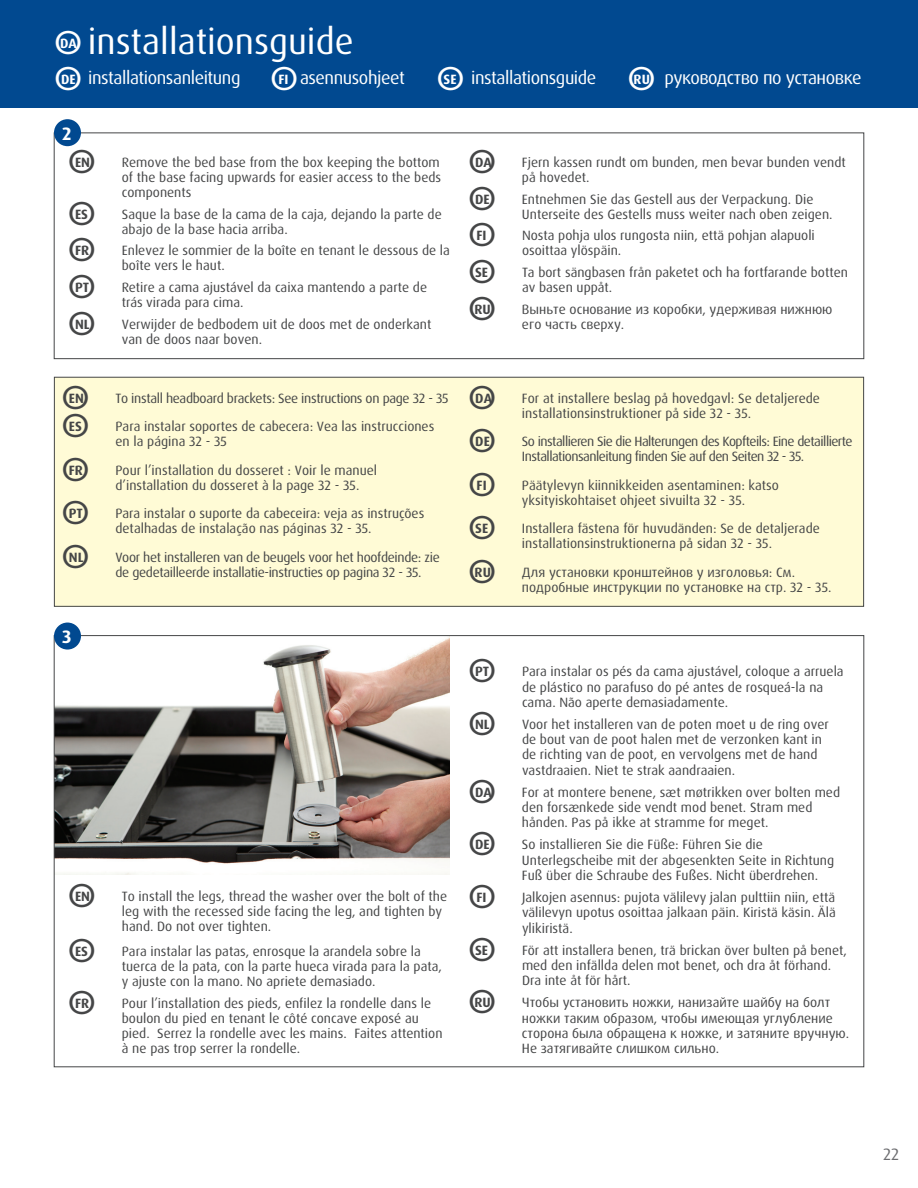
<style>
.page{position:relative;width:918px;height:1188px;background:#fff}
.page>*{position:absolute;margin:0;border:0;box-sizing:border-box;transform-origin:0 0}
.t1{font:36px "Dax Pro";color:#fff}
.t2{font:32.7px "Centrale Sans";color:#454647;scale:1.04 1}
.t3{font:32.7px "Centrale Sans";color:#fff;scale:1.04 1}
.t4{font:18px "Dax Pro";letter-spacing:-.025em;color:#fff}
.t5{font:700 18px "Dax Pro";color:#fff}
.t6{font:16.5px "Dax Pro";color:#6c6d70}
.t7{font:13.5px/15px "Dax Pro";color:#454647}
.t8{font:13.5px/15px "Dax Pro";letter-spacing:-.025em;color:#454647}
.t9{font:13.5px/15px "Dax Pro";letter-spacing:-.04em;color:#454647}
.t10{font:700 13.5px "Dax Pro";color:#454647}
.t11{font:700 13.5px "Dax Pro";color:#fff}
.s1{font-family:"Centrale Sans";font-size:32.7px}
.s2{font-weight:700;font-size:13.5px}
</style>
<div class="page">
<div style="left:0;top:0;width:918px;height:108px;background:#014990"></div>
<div style="left:54px;top:377px;width:810px;height:229px;background:#fffbd6"></div>
<div style="left:54px;top:377px;width:810px;height:230px;border:1px solid #454647"></div>
<div style="left:54px;top:133px;width:810px;height:226px;border:1px solid #454647"></div>
<div style="left:54px;top:119px;width:27px;height:27px;background:#014990;border-radius:50%"></div>
<img style="left:56px;top:637px;width:394px;height:237px">
<div style="left:54px;top:623px;width:27px;height:27px;background:#014990;border-radius:50%"></div>
<h1 class="t1" style="left:54px;top:18px;width:301px"><span class="s1">O</span> installationsguide</h1>
<h2 class="t3" style="left:54px;top:60px;width:29px">O</h2>
<p class="t11" style="left:60px;top:35px;width:18px">DA</p>
<h3 class="t4" style="left:61px;top:66px;width:239px"><span class="s2">DE</span> installationsanleitung <span class="s1">O</span></h3>
<h3 class="t4" style="left:279px;top:66px;width:188px"><span class="s2">FI</span> asennusohjeet <span class="s1">O</span></h3>
<h3 class="t4" style="left:444px;top:66px;width:214px"><span class="s2">SE</span> installationsguide <span class="s1">O</span></h3>
<h3 class="t4" style="left:634px;top:66px;width:229px"><span class="s2">RU</span> руководство по установке</h3>
<h3 class="t5" style="left:62px;top:122px;width:11px">2</h3>
<h2 class="t2" style="left:68px;top:143px;width:29px">O</h2>
<p class="t10" style="left:75px;top:153px;width:17px">EN</p>
<p class="t7" style="left:122px;top:155px;width:321px;text-align:justify">Remove the bed base from the box keeping the bottom of the base facing upwards for easier access to the beds components</p>
<h2 class="t2" style="left:68px;top:194px;width:29px">O</h2>
<p class="t10" style="left:75px;top:205px;width:15px">ES</p>
<p class="t7" style="left:122px;top:206px;width:321px">Saque la base de la cama de la caja, dejando la parte de abajo de la base hacia arriba.</p>
<h2 class="t2" style="left:68px;top:231px;width:29px">O</h2>
<p class="t10" style="left:75px;top:242px;width:16px">FR</p>
<p class="t7" style="left:122px;top:243px;width:330px">Enlevez le sommier de la boîte en tenant le dessous de la boîte vers le haut.</p>
<h2 class="t2" style="left:68px;top:268px;width:29px">O</h2>
<p class="t10" style="left:75px;top:279px;width:16px">PT</p>
<p class="t7" style="left:122px;top:280px;width:307px">Retire a cama ajustável da caixa mantendo a parte de trás virada para cima.</p>
<h2 class="t2" style="left:68px;top:305px;width:29px">O</h2>
<p class="t10" style="left:75px;top:315px;width:16px">NL</p>
<p class="t7" style="left:122px;top:317px;width:311px">Verwijder de bedbodem uit de doos met de onderkant van de doos naar boven.</p>
<h2 class="t2" style="left:62px;top:379px;width:29px">O</h2>
<p class="t10" style="left:69px;top:389px;width:17px">EN</p>
<p class="t8" style="left:115px;top:391px;width:335px">To install headboard brackets: See instructions on page 32 - 35</p>
<h2 class="t2" style="left:62px;top:407px;width:29px">O</h2>
<p class="t10" style="left:69px;top:418px;width:15px">ES</p>
<p class="t7" style="left:116px;top:419px;width:320px">Para instalar soportes de cabecera: Vea las instrucciones en la página 32 - 35</p>
<h2 class="t2" style="left:62px;top:451px;width:29px">O</h2>
<p class="t10" style="left:69px;top:461px;width:16px">FR</p>
<p class="t7" style="left:115px;top:463px;width:263px">Pour l’installation du dosseret : Voir le manuel d’installation du dosseret à la page 32 - 35.</p>
<h2 class="t2" style="left:62px;top:494px;width:29px">O</h2>
<p class="t10" style="left:69px;top:505px;width:16px">PT</p>
<p class="t7" style="left:115px;top:506px;width:310px">Para instalar o suporte da cabeceira: veja as instruções detalhadas de instalação nas páginas 32 - 35.</p>
<h2 class="t2" style="left:62px;top:538px;width:29px">O</h2>
<p class="t10" style="left:69px;top:548px;width:16px">NL</p>
<p class="t8" style="left:115px;top:550px;width:326px">Voor het installeren van de beugels voor het hoofdeinde: zie de gedetailleerde installatie-instructies op pagina 32 - 35.</p>
<h3 class="t5" style="left:62px;top:625px;width:11px">3</h3>
<h2 class="t2" style="left:68px;top:877px;width:29px">O</h2>
<p class="t10" style="left:75px;top:888px;width:17px">EN</p>
<p class="t7" style="left:122px;top:889px;width:327px">To install the legs, thread the washer over the bolt of the leg with the recessed side facing the leg, and tighten by hand. Do not over tighten.</p>
<h2 class="t2" style="left:68px;top:932px;width:29px">O</h2>
<p class="t10" style="left:75px;top:943px;width:15px">ES</p>
<p class="t7" style="left:122px;top:944px;width:322px">Para instalar las patas, enrosque la arandela sobre la tuerca de la pata, con la parte hueca virada para la pata, y ajuste con la mano. No apriete demasiado.</p>
<h2 class="t2" style="left:68px;top:984px;width:29px">O</h2>
<p class="t10" style="left:75px;top:994px;width:16px">FR</p>
<p class="t7" style="left:122px;top:996px;width:322px">Pour l’installation des pieds, enfilez la rondelle dans le boulon du pied en tenant le côté concave exposé au pied. Serrez la rondelle avec les mains. Faites attention à ne pas trop serrer la rondelle.</p>
<h2 class="t2" style="left:468px;top:143px;width:29px">O</h2>
<p class="t10" style="left:475px;top:153px;width:18px">DA</p>
<p class="t7" style="left:522px;top:155px;width:325px">Fjern kassen rundt om bunden, men bevar bunden vendt på hovedet.</p>
<h2 class="t2" style="left:468px;top:179px;width:29px">O</h2>
<p class="t10" style="left:475px;top:190px;width:16px">DE</p>
<p class="t7" style="left:522px;top:191px;width:312px">Entnehmen Sie das Gestell aus der Verpackung. Die<br>Unterseite des Gestells muss weiter nach oben zeigen.</p>
<h2 class="t2" style="left:468px;top:216px;width:29px">O</h2>
<p class="t10" style="left:477px;top:227px;width:12px">FI</p>
<p class="t7" style="left:522px;top:228px;width:294px">Nosta pohja ulos rungosta niin, että pohjan alapuoli osoittaa ylöspäin.</p>
<h2 class="t2" style="left:468px;top:253px;width:29px">O</h2>
<p class="t10" style="left:475px;top:264px;width:15px">SE</p>
<p class="t7" style="left:522px;top:265px;width:328px">Ta bort sängbasen från paketet och ha fortfarande botten av basen uppåt.</p>
<h2 class="t2" style="left:468px;top:290px;width:29px">O</h2>
<p class="t10" style="left:474px;top:300px;width:18px">RU</p>
<p class="t7" style="left:522px;top:302px;width:312px">Выньте основание из коробки, удерживая нижнюю его часть сверху.</p>
<h2 class="t2" style="left:468px;top:379px;width:29px">O</h2>
<p class="t10" style="left:475px;top:389px;width:18px">DA</p>
<p class="t7" style="left:522px;top:391px;width:300px">For at installere beslag på hovedgavl: Se detaljerede installationsinstruktioner på side 32 - 35.</p>
<h2 class="t2" style="left:468px;top:422px;width:29px">O</h2>
<p class="t10" style="left:475px;top:433px;width:16px">DE</p>
<p class="t9" style="left:522px;top:434px;width:332px">So installieren Sie die Halterungen des Kopfteils: Eine detaillierte<br>Installationsanleitung finden Sie auf den Seiten 32 - 35.</p>
<h2 class="t2" style="left:468px;top:466px;width:29px">O</h2>
<p class="t10" style="left:477px;top:476px;width:12px">FI</p>
<p class="t7" style="left:522px;top:478px;width:258px">Päätylevyn kiinnikkeiden asentaminen: katso yksityiskohtaiset ohjeet sivuilta 32 - 35.</p>
<h2 class="t2" style="left:468px;top:509px;width:29px">O</h2>
<p class="t10" style="left:475px;top:520px;width:15px">SE</p>
<p class="t7" style="left:522px;top:521px;width:299px">Installera fästena för huvudänden: Se de detaljerade installationsinstruktionerna på sidan 32 - 35.</p>
<h2 class="t2" style="left:468px;top:553px;width:29px">O</h2>
<p class="t10" style="left:475px;top:563px;width:18px">RU</p>
<p class="t7" style="left:522px;top:565px;width:311px">Для установки кронштейнов у изголовья: См. подробные инструкции по установке на стр. 32 - 35.</p>
<h2 class="t2" style="left:468px;top:652px;width:29px">O</h2>
<p class="t10" style="left:475px;top:663px;width:16px">PT</p>
<p class="t7" style="left:522px;top:664px;width:323px">Para instalar os pés da cama ajustável, coloque a arruela de plástico no parafuso do pé antes de rosqueá-la na cama. Não aperte demasiadamente.</p>
<h2 class="t2" style="left:468px;top:705px;width:29px">O</h2>
<p class="t10" style="left:475px;top:715px;width:16px">NL</p>
<p class="t7" style="left:522px;top:717px;width:308px">Voor het installeren van de poten moet u de ring over de bout van de poot halen met de verzonken kant in de richting van de poot, en vervolgens met de hand vastdraaien. Niet te strak aandraaien.</p>
<h2 class="t2" style="left:468px;top:773px;width:29px">O</h2>
<p class="t10" style="left:475px;top:783px;width:18px">DA</p>
<p class="t7" style="left:522px;top:785px;width:320px">For at montere benene, sæt møtrikken over bolten med den forsænkede side vendt mod benet. Stram med hånden. Pas på ikke at stramme for meget.</p>
<h2 class="t2" style="left:468px;top:825px;width:29px">O</h2>
<p class="t10" style="left:475px;top:836px;width:16px">DE</p>
<p class="t7" style="left:522px;top:837px;width:314px">So installieren Sie die Füße: Führen Sie die<br>Unterlegscheibe mit der abgesenkten Seite in Richtung<br>Fuß über die Schraube des Fußes. Nicht überdrehen.</p>
<h2 class="t2" style="left:468px;top:878px;width:29px">O</h2>
<p class="t10" style="left:477px;top:889px;width:12px">FI</p>
<p class="t7" style="left:522px;top:890px;width:315px;text-align:justify">Jalkojen asennus: pujota välilevy jalan pulttiin niin, että välilevyn upotus osoittaa jalkaan päin. Kiristä käsin. Älä ylikiristä.</p>
<h2 class="t2" style="left:468px;top:930px;width:29px">O</h2>
<p class="t10" style="left:475px;top:941px;width:15px">SE</p>
<p class="t7" style="left:522px;top:942px;width:326px">För att installera benen, trä brickan över bulten på benet, med den infällda delen mot benet, och dra åt förhand.<br>Dra inte åt för hårt.</p>
<h2 class="t2" style="left:468px;top:983px;width:29px">O</h2>
<p class="t10" style="left:474px;top:994px;width:18px">RU</p>
<p class="t7" style="left:522px;top:995px;width:329px">Чтобы установить ножки, нанизайте шайбу на болт ножки таким образом, чтобы имеющая углубление сторона была обращена к ножке, и затяните вручную.<br>Не затягивайте слишком сильно.</p>
<p class="t6" style="left:883px;top:1144px;width:17px">22</p>
</div>
